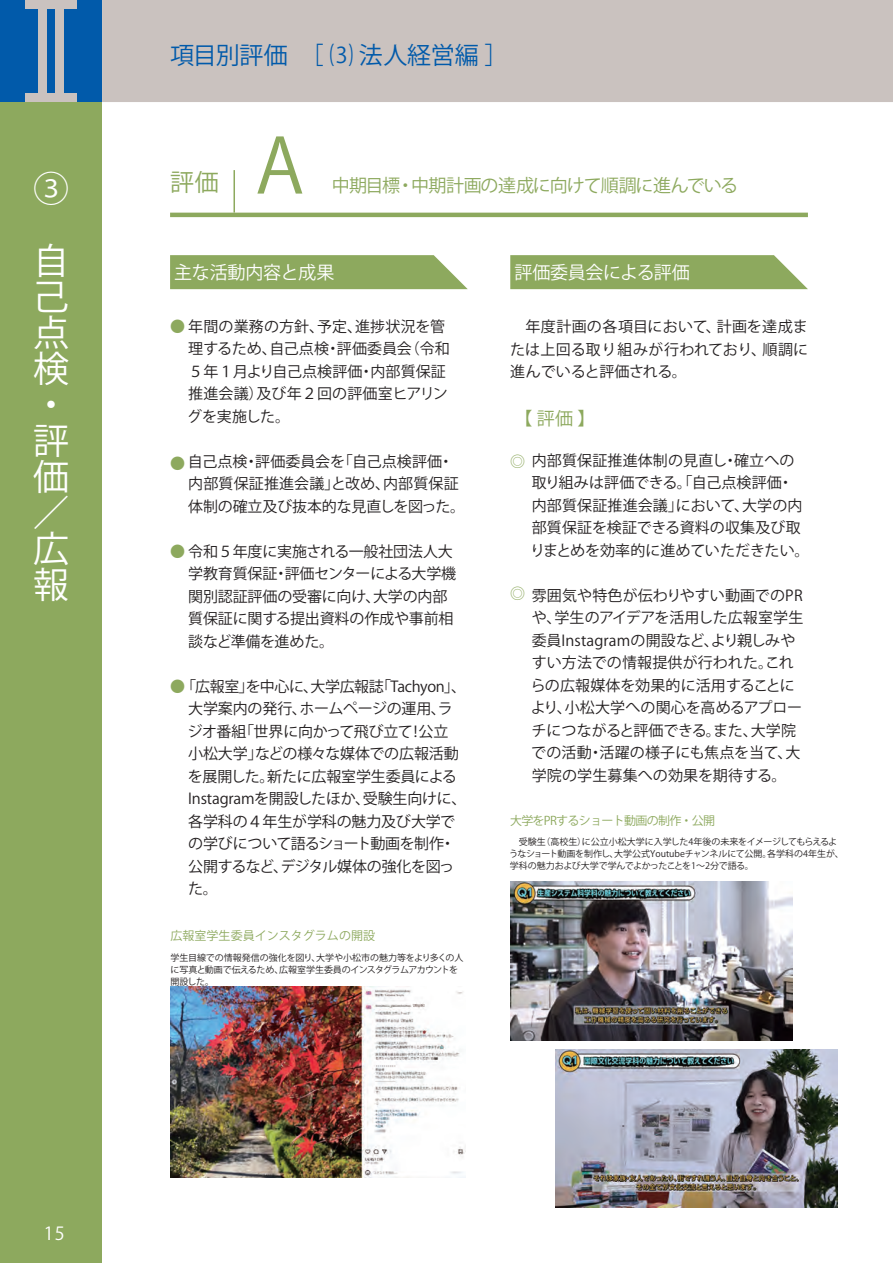
<style>
.page{position:relative;width:893px;height:1263px;background:#fff}
.page>*{position:absolute;margin:0;border:0;box-sizing:border-box;transform-origin:0 0}
.t1{font:75px "Ryumin Pro Bold 90 ms RKSJ H";color:#8da95e}
.t2{font:36px "Gothic MB101 Pro Light 90 ms RKSJ H";color:#fff}
.t3{font:24px "Gothic MB101 Pro Light 90 ms RKSJ H";letter-spacing:-.01em;color:#015aaa}
.t4{font:24px "Ryumin Pro Medium 90 ms RKSJ H";color:#8da95e}
.t5{font:18px "Ryumin Pro Medium 90 ms RKSJ H";letter-spacing:-.04em;color:#8da95e}
.t6{font:18px "Gothic MB101 Pro Regular 90 ms RKSJ H";letter-spacing:-.02em;color:#fff}
.t7{font:18px "DIN Condensed Bold 90 ms RKSJ H";color:#fff}
.t8{font:15px/22.5px "Koz Go Pr 6 N";letter-spacing:.01em;color:#231f20}
.t9{font:15px/22.5px "Koz Go Pr 6 N";letter-spacing:-.01em;color:#231f20}
.t10{font:15px/22.5px "Gothic MB101 Pro Regular 90 ms RKSJ H";letter-spacing:.005em;color:#231f20;text-align:justify}
.t11{font:15px "Gothic MB101 Pro Regular 90 ms RKSJ H";color:#8da95e}
.t12{font:12px "Gothic MB101 Pro Medium 90 ms RKSJ H";letter-spacing:-.06em;color:#8da95e}
.t13{font:12px "Gothic MB101 Pro Medium 90 ms RKSJ H";letter-spacing:.005em;color:#8da95e}
.t14{font:9px/12px "Koz Go Pr 6 N";letter-spacing:-.01em;color:#231f20}
.s1{font-family:"Gothic MB101 Pro Regular 90 ms RKSJ H";color:#8da95e}
</style>
<div class="page">
<div style="left:0;top:0;width:102px;height:102px;background:#015aaa"></div>
<div style="left:0;top:102px;width:102px;height:1161px;background:#8da95e"></div>
<div style="left:102px;top:0;width:791px;height:102px;background:#cac2bf"></div>
<div style="left:55px;top:0;width:9px;height:102px;background:#cac2bf"></div>
<div style="left:26px;top:94px;width:51px;height:8px;background:#cac2bf"></div>
<div style="left:26px;top:0;width:51px;height:9px;background:#cac2bf"></div>
<div style="left:38px;top:0;width:9px;height:102px;background:#cac2bf"></div>
<hr style="left:170px;top:213px;width:638px;height:4px;background:#8da95e">
<hr style="left:233px;top:170px;width:2px;height:43px;background:#8da95e">
<svg style="left:170px;top:255px;width:298px;height:34px;background:#93ae67"></svg>
<svg style="left:510px;top:255px;width:298px;height:34px;background:#94ae67"></svg>
<img style="left:171px;top:987px;width:294px;height:190px">
<img style="left:556px;top:1049px;width:282px;height:158px">
<img style="left:510px;top:881px;width:282px;height:159px">
<h2 class="t2" style="left:33px;top:168px;width:37px">③</h2>
<h2 class="t2" style="left:33px;top:240px;width:37px">自</h2>
<h2 class="t2" style="left:33px;top:276px;width:37px">己</h2>
<h2 class="t2" style="left:33px;top:312px;width:37px">点</h2>
<h2 class="t2" style="left:33px;top:348px;width:37px">検</h2>
<h2 class="t2" style="left:33px;top:384px;width:37px">・</h2>
<h2 class="t2" style="left:33px;top:420px;width:37px">評</h2>
<h2 class="t2" style="left:33px;top:456px;width:37px">価</h2>
<h2 class="t2" style="left:33px;top:492px;width:37px">／</h2>
<h2 class="t2" style="left:33px;top:528px;width:37px">広</h2>
<h2 class="t2" style="left:33px;top:564px;width:37px">報</h2>
<p class="t7" style="left:44px;top:1223px;width:23px">15</p>
<h3 class="t3" style="left:170px;top:41px;width:340px">項目別評価　［ ⑶ 法人経営編 ］</h3>
<h3 class="t4" style="left:170px;top:169px;width:50px">評価</h3>
<h1 class="t1" style="left:255px;top:124px;width:51px">A</h1>
<p class="t5" style="left:332px;top:176px;width:408px">中期目標・中期計画の達成に向けて順調に進んでいる</p>
<p class="t6" style="left:174px;top:262px;width:162px">主な活動内容と成果</p>
<p class="t6" style="left:514px;top:262px;width:177px">評価委員会による評価</p>
<p class="t8" style="left:170px;top:315px;width:277px"><span class="s1">●</span> 年間の業務の方針、予定、進捗状況を管</p>
<p class="t10" style="left:510px;top:316px;width:299px">　年度計画の各項目において、計画を達成または上回る取り組みが行われており、順調に進んでいると評価される。</p>
<p class="t5" style="left:514px;top:408px;width:82px">【 評価 】</p>
<p class="t8" style="left:510px;top:449px;width:286px"><span class="s1">◎</span> 内部質保証推進体制の見直し・確立への</p>
<p class="t8" style="left:187px;top:338px;width:264px">理するため、自己点検・評価委員会（令和<br>５年１月より自己点検評価・内部質保証推進会議）及び年２回の評価室ヒアリングを実施した。</p>
<p class="t9" style="left:188px;top:450px;width:279px">自己点検・評価委員会を「自己点検評価・内部質保証推進会議」と改め、内部質保証体制の確立及び抜本的な見直しを図った。</p>
<p class="t11" style="left:170px;top:455px;width:16px">●</p>
<p class="t8" style="left:530px;top:472px;width:281px">取り組みは評価できる。「自己点検評価・内部質保証推進会議」において、大学の内部質保証を検証できる資料の収集及び取りまとめを効率的に進めていただきたい。</p>
<p class="t8" style="left:531px;top:584px;width:274px">雰囲気や特色が伝わりやすい動画でのPRや、学生のアイデアを活用した広報室学生委員Instagramの開設など、より親しみやすい方法での情報提供が行われた。これらの広報媒体を効果的に活用することにより、小松大学への関心を高めるアプローチにつながると評価できる。また、大学院での活動・活躍の様子にも焦点を当て、大学院の学生募集への効果を期待する。</p>
<p class="t9" style="left:170px;top:540px;width:284px"><span class="s1">●</span> 令和５年度に実施される一般社団法人大</p>
<p class="t9" style="left:188px;top:563px;width:270px">学教育質保証・評価センターによる大学機関別認証評価の受審に向け、大学の内部質保証に関する提出資料の作成や事前相談など準備を進めた。</p>
<p class="t9" style="left:188px;top:675px;width:280px;text-indent:-7px">「広報室」を中心に、大学広報誌「Tachyon」、大学案内の発行、ホームページの運用、ラジオ番組「世界に向かって飛び立て！公立小松大学」などの様々な媒体での広報活動を展開した。新たに広報室学生委員による<br>Instagramを開設したほか、受験生向けに、各学科の４年生が学科の魅力及び大学での学びについて語るショート動画を制作・公開するなど、デジタル媒体の強化を図った。</p>
<p class="t11" style="left:510px;top:585px;width:16px">◎</p>
<p class="t11" style="left:170px;top:678px;width:16px">●</p>
<p class="t12" style="left:510px;top:814px;width:207px">大学をPRするショート動画の制作・公開</p>
<p class="t14" style="left:509px;top:835px;width:336px">　受験生（高校生）に公立小松大学に入学した4年後の未来をイメージしてもらえるようなショート動画を制作し、大学公式Youtubeチャンネルにて公開。各学科の4年生が、学科の魅力および大学で学んでよかったことを1～2分で語る。</p>
<p class="t13" style="left:170px;top:928px;width:206px">広報室学生委員インスタグラムの開設</p>
<p class="t14" style="left:170px;top:952px;width:294px">学生目線での情報発信の強化を図り、大学や小松市の魅力等をより多くの人に写真と動画で伝えるため、広報室学生委員のインスタグラムアカウントを開設した。</p>
</div>
